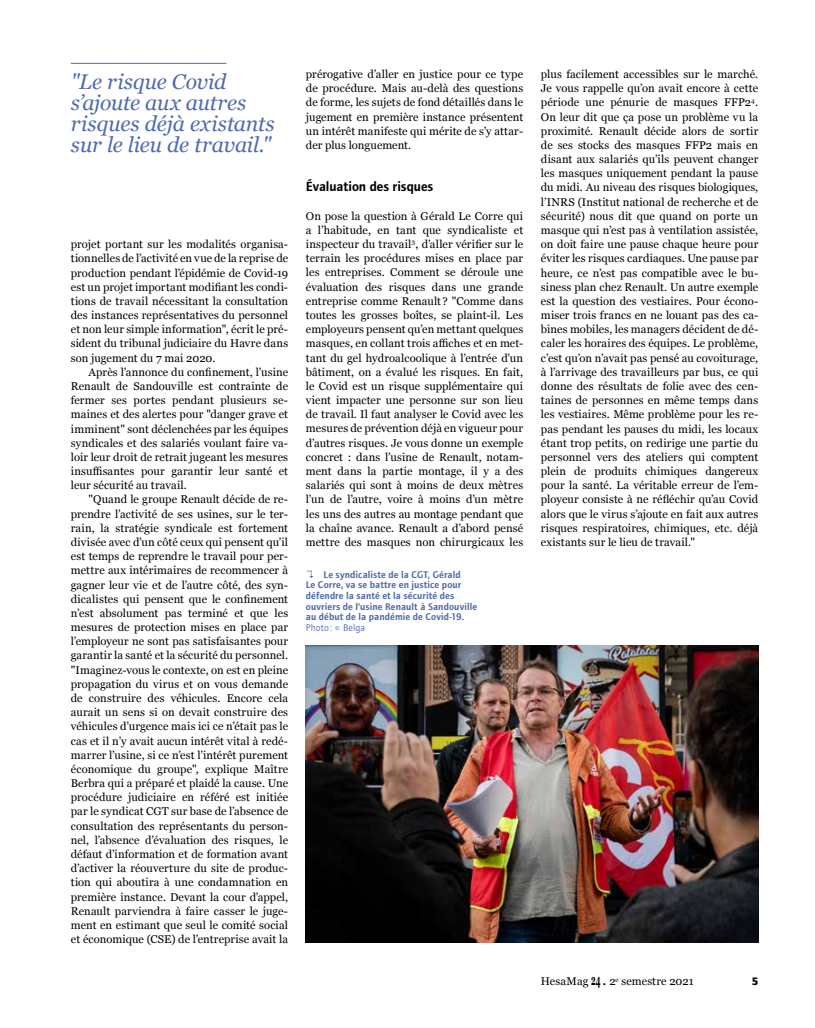
<style>
.page{position:relative;width:815px;height:1028px;background:#fff}
.page>*{position:absolute;margin:0;border:0;box-sizing:border-box;transform-origin:0 0}
.t1{font:italic 21.25px/21.2px "Georgia";letter-spacing:-.01em;color:#5069b1}
.t2{font:13.75px "etui Foundry Journal Demi";letter-spacing:-.005em;color:#000}
.t3{font:11.25px/14.1px "Georgia";letter-spacing:.01em;color:#000;text-align:justify}
.t4{font:11.25px "etui Foundry Journal bold";color:#000}
.t5{font:10px/10.6px "etui Foundry Journal Demi";letter-spacing:.01em;color:#5069b1}
.t6{font:10px "etui Foundry Journal book";letter-spacing:.01em;color:#5069b1}
.s1{font-family:"Inter";font-weight:300}
.s2{font-weight:700;font-size:14.88px}
.s3{font-size:15px}
</style>
<div class="page">
<hr style="left:71px;top:63px;width:156px;height:1px;background:#5069b1">
<img style="left:306px;top:645px;width:452px;height:298px">
<h1 class="t1" style="left:71px;top:70px;width:205px">"Le risque Covid s’ajoute aux autres risques déjà existants sur le lieu de travail."</h1>
<p class="t3" style="left:71px;top:237px;width:219px">projet portant sur les modalités organisa&shy;tionnelles de l’activité en vue de la reprise de production pendant l’épidémie de Covid-19 est un projet important modifiant les condi&shy;tions de travail nécessitant la consultation des instances représentatives du personnel et non leur simple information", écrit le pré&shy;sident du tribunal judiciaire du Havre dans son jugement du 7 mai 2020.</p>
<p class="t3" style="left:71px;top:364px;width:219px;text-indent:18px">Après l’annonce du confinement, l’usine Renault de Sandouville est contrainte de fermer ses portes pendant plusieurs se&shy;maines et des alertes pour "danger grave et imminent" sont déclenchées par les équipes syndicales et des salariés voulant faire va&shy;loir leur droit de retrait jugeant les mesures insuffisantes pour garantir leur santé et leur sécurité au travail.</p>
<p class="t3" style="left:71px;top:492px;width:219px;text-indent:18px">"Quand le groupe Renault décide de re&shy;prendre l’activité de ses usines, sur le ter&shy;rain, la stratégie syndicale est fortement divisée avec d’un côté ceux qui pensent qu’il est temps de reprendre le travail pour per&shy;mettre aux intérimaires de recommencer à gagner leur vie et de l’autre côté, des syn&shy;dicalistes qui pensent que le confinement n’est absolument pas terminé et que les mesures de protection mises en place par l’employeur ne sont pas satisfaisantes pour garantir la santé et la sécurité du personnel. "Imaginez-vous le contexte, on est en pleine propagation du virus et on vous demande de construire des véhicules. Encore cela aurait un sens si on devait construire des véhicules d’urgence mais ici ce n’était pas le cas et il n’y avait aucun intérêt vital à redé&shy;marrer l’usine, si ce n’est l’intérêt purement économique du groupe", explique Maître Berbra qui a préparé et plaidé la cause. Une procédure judiciaire en référé est initiée par le syndicat CGT sur base de l’absence de consultation des représentants du person&shy;nel, l’absence d’évaluation des risques, le défaut d’information et de formation avant d’activer la réouverture du site de produc&shy;tion qui aboutira à une condamnation en première instance. Devant la cour d’appel, Renault parviendra à faire casser le juge&shy;ment en estimant que seul le comité social et économique (CSE) de l’entreprise avait la</p>
<p class="t3" style="left:306px;top:67px;width:219px">prérogative d’aller en justice pour ce type de procédure. Mais au-delà des questions de forme, les sujets de fond détaillés dans le jugement en première instance présentent un intérêt manifeste qui mérite de s’y attar&shy;der plus longuement.</p>
<p class="t2" style="left:306px;top:179px;width:129px">Évaluation des risques</p>
<p class="t3" style="left:306px;top:208px;width:219px">On pose la question à Gérald Le Corre qui a l’habitude, en tant que syndicaliste et inspecteur du travail<sup>3</sup>, d’aller vérifier sur le terrain les procédures mises en place par les entreprises. Comment se déroule une évaluation des risques dans une grande entreprise comme Renault ? "Comme dans toutes les grosses boîtes, se plaint-il. Les employeurs pensent qu’en mettant quelques masques, en collant trois affiches et en met&shy;tant du gel hydroalcoolique à l’entrée d’un bâtiment, on a évalué les risques. En fait, le Covid est un risque supplémentaire qui vient impacter une personne sur son lieu de travail. Il faut analyser le Covid avec les mesures de prévention déjà en vigueur pour d’autres risques. Je vous donne un exemple concret : dans l’usine de Renault, notam&shy;ment dans la partie montage, il y a des salariés qui sont à moins de deux mètres l’un de l’autre, voire à moins d’un mètre les uns des autres au montage pendant que la chaîne avance. Renault a d’abord pensé mettre des masques non chirurgicaux les</p>
<p class="t5" style="left:306px;top:569px;width:173px"><span class="s1">↴</span> Le syndicaliste de la CGT, Gérald<br>Le Corre, va se battre en justice pour défendre la santé et la sécurité des ouvriers de l’usine Renault à Sandouville au début de la pandémie de Covid-19.</p>
<p class="t6" style="left:306px;top:622px;width:61px">Photo : © Belga</p>
<p class="t3" style="left:541px;top:67px;width:219px">plus facilement accessibles sur le marché.<br>Je vous rappelle qu’on avait encore à cette période une pénurie de masques FFP2<sup>4</sup>.<br>On leur dit que ça pose un problème vu la proximité. Renault décide alors de sortir de ses stocks des masques FFP2 mais en disant aux salariés qu’ils peuvent changer les masques uniquement pendant la pause du midi. Au niveau des risques biologiques, l’INRS (Institut national de recherche et de sécurité) nous dit que quand on porte un masque qui n’est pas à ventilation assistée, on doit faire une pause chaque heure pour éviter les risques cardiaques. Une pause par heure, ce n’est pas compatible avec le bu&shy;siness plan chez Renault. Un autre exemple est la question des vestiaires. Pour écono&shy;miser trois francs en ne louant pas des ca&shy;bines mobiles, les managers décident de dé&shy;caler les horaires des équipes. Le problème, c’est qu’on n’avait pas pensé au covoiturage, à l’arrivage des travailleurs par bus, ce qui donne des résultats de folie avec des cen&shy;taines de personnes en même temps dans les vestiaires. Même problème pour les re&shy;pas pendant les pauses du midi, les locaux étant trop petits, on redirige une partie du personnel vers des ateliers qui comptent plein de produits chimiques dangereux pour la santé. La véritable erreur de l’em&shy;ployeur consiste à ne réfléchir qu’au Covid alors que le virus s’ajoute en fait aux autres risques respiratoires, chimiques, etc. déjà existants sur le lieu de travail."</p>
<p class="t3" style="left:541px;top:974px;width:154px">HesaMag <span class="s2">24</span> <span class="s3">.</span> 2<sup>e</sup> semestre 2021</p>
<p class="t4" style="left:752px;top:975px;width:8px">5</p>
</div>
